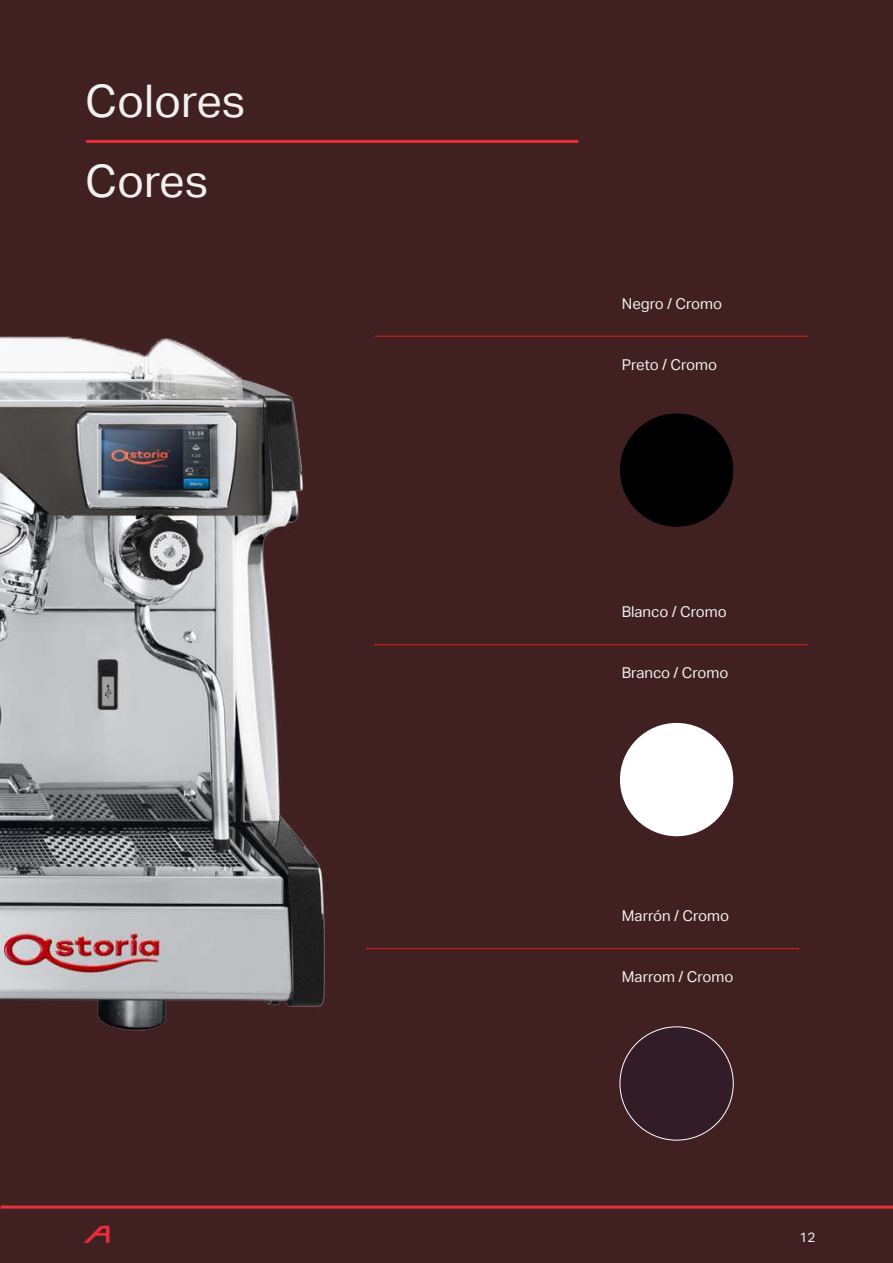
<style>
.page{position:relative;width:893px;height:1263px;background:#402020}
.page>*{position:absolute;margin:0;border:0;box-sizing:border-box;transform-origin:0 0}
.t1{font:45px/79.5px "Aktiv Grotesk";color:#f0f0ef}
.t2{font:15px "Aktiv Grotesk";color:#f0f0ef}
.t3{font:13.5px "Aktiv Grotesk";color:#f0f0ef}
</style>
<div class="page">
<img style="left:0;top:336px;width:366px;height:695px">
<hr style="left:86px;top:140px;width:492px;height:3px;background:#e73039">
<hr style="left:1px;top:1205px;width:892px;height:3px;background:#e73039">
<svg style="left:84px;top:1226px;width:25px;height:17px"></svg>
<div style="left:620px;top:413px;width:113px;height:114px;background:#000;border-radius:50%"></div>
<div style="left:620px;top:723px;width:113px;height:113px;background:#fff;border-radius:50%"></div>
<div style="left:620px;top:1027px;width:113px;height:113px;background:#311c28;border-radius:50%"></div>
<hr style="left:374px;top:336px;width:434px;height:1px;background:#e41f18">
<hr style="left:374px;top:644px;width:434px;height:1px;background:#e41f18">
<hr style="left:366px;top:948px;width:433px;height:1px;background:#e41f18">
<h1 class="t1" style="left:85px;top:62px;width:162px">Colores<br>Cores</h1>
<p class="t2" style="left:622px;top:295px;width:102px">Negro / Cromo</p>
<p class="t2" style="left:622px;top:356px;width:97px">Preto / Cromo</p>
<p class="t2" style="left:622px;top:603px;width:107px">Blanco / Cromo</p>
<p class="t2" style="left:622px;top:664px;width:108px">Branco / Cromo</p>
<p class="t2" style="left:622px;top:907px;width:109px">Marrón / Cromo</p>
<p class="t2" style="left:622px;top:968px;width:113px">Marrom / Cromo</p>
<p class="t3" style="left:799px;top:1229px;width:17px">12</p>
</div>
